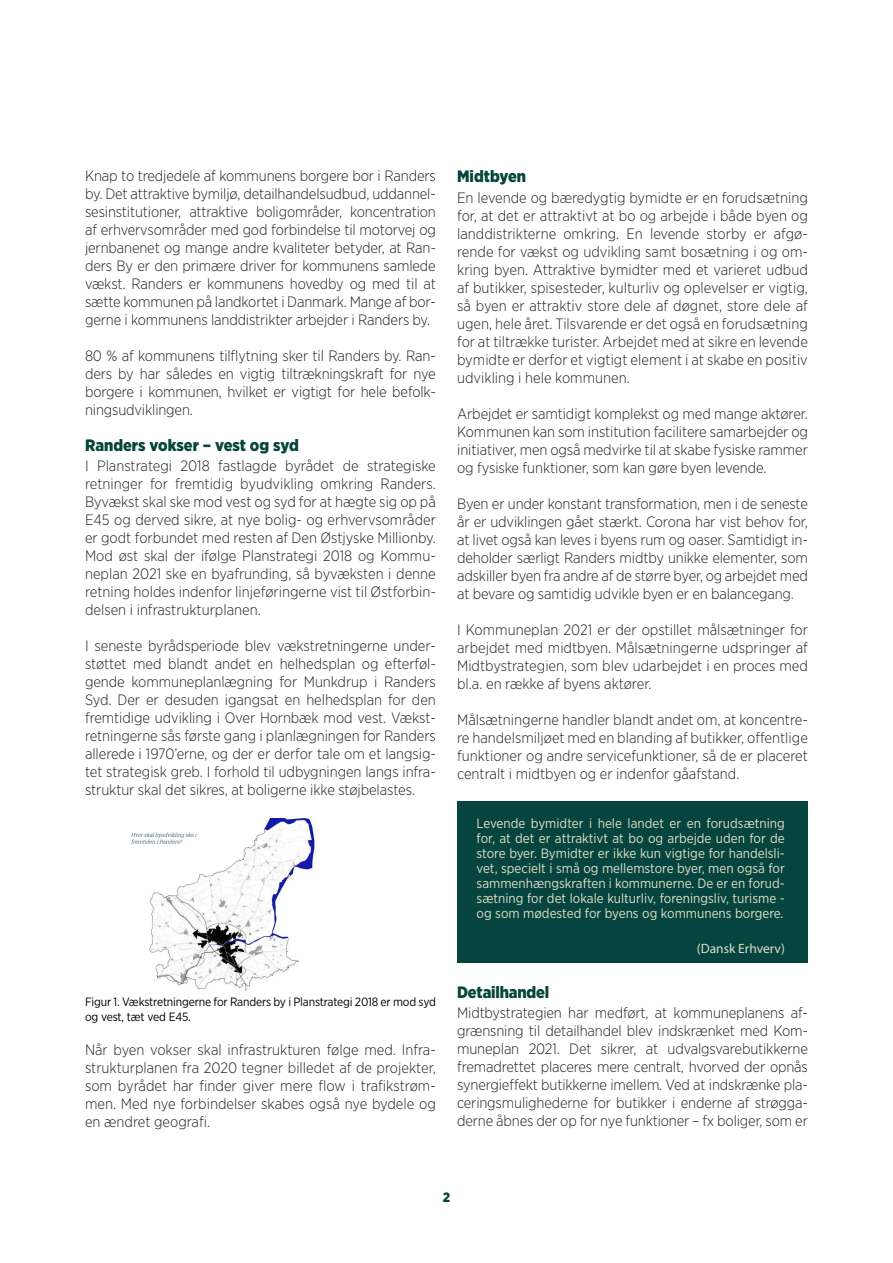
<style>
.page{position:relative;width:893px;height:1263px;background:#fff}
.page>*{position:absolute;margin:0;border:0;box-sizing:border-box;transform-origin:0 0}
.Mellemoverskrift{font:900 16.5px "Gotham Narrow";color:#06453f}
.Mellemoverskrift-2{font:900 16.5px "Gotham Narrow";letter-spacing:-.01em;color:#07453f}
.Brødtekst{font:300 15px/18px "Gotham Narrow";letter-spacing:-.005em;color:#231f20;text-align:justify}
.Mellemoverskrift-3{font:13.5px/15px "Gotham Narrow";color:#dfdec4;text-align:justify}
.Mellemoverskrift-4{font:13.5px "Myriad Pro";color:#dfdec4}
.Mellemoverskrift-5{font:900 13.5px "Gotham Narrow";color:#06453f}
.Mellemoverskrift-6{font:12px/14.4px "Gotham Narrow";letter-spacing:-.015em;color:#000001}
</style>
<div class="page">
<img style="left:131px;top:818px;width:184px;height:173px">
<div style="left:457px;top:801px;width:351px;height:161px;background:#06453f"></div>
<p class="Brødtekst" style="left:85px;top:166px;width:352px">Knap to tredjedele af kommunens borgere bor i Randers by. Det attraktive bymiljø, detailhandelsudbud, uddannel&shy;sesinstitutioner, attraktive boligområder, koncentration af erhvervsområder med god forbindelse til motorvej og jernbanenet og mange andre kvaliteter betyder, at Ran&shy;ders By er den primære driver for kommunens samlede vækst. Randers er kommunens hovedby og med til at sætte kommunen på landkortet i Danmark. Mange af bor&shy;gerne i kommunens landdistrikter arbejder i Randers by.</p>
<p class="Brødtekst" style="left:85px;top:346px;width:352px">80 % af kommunens tilflytning sker til Randers by. Ran&shy;ders by har således en vigtig tiltrækningskraft for nye borgere i kommunen, hvilket er vigtigt for hele befolk&shy;ningsudviklingen.</p>
<p class="Mellemoverskrift" style="left:85px;top:434px;width:215px">Randers vokser – vest og syd</p>
<p class="Brødtekst" style="left:85px;top:456px;width:352px">I Planstrategi 2018 fastlagde byrådet de strategiske retninger for fremtidig byudvikling omkring Randers.<br>Byvækst skal ske mod vest og syd for at hægte sig op på E45 og derved sikre, at nye bolig- og erhvervsområder er godt forbundet med resten af Den Østjyske Millionby.<br>Mod øst skal der ifølge Planstrategi 2018 og Kommu&shy;neplan 2021 ske en byafrunding, så byvæksten i denne retning holdes indenfor linjeføringerne vist til Østforbin&shy;delsen i infrastrukturplanen.</p>
<p class="Brødtekst" style="left:85px;top:636px;width:352px">I seneste byrådsperiode blev vækstretningerne under&shy;støttet med blandt andet en helhedsplan og efterføl&shy;gende kommuneplanlægning for Munkdrup i Randers Syd. Der er desuden igangsat en helhedsplan for den fremtidige udvikling i Over Hornbæk mod vest. Vækst&shy;retningerne sås første gang i planlægningen for Randers allerede i 1970’erne, og der er derfor tale om et langsig&shy;tet strategisk greb. I forhold til udbygningen langs infra&shy;struktur skal det sikres, at boligerne ikke støjbelastes.</p>
<p class="Mellemoverskrift-6" style="left:85px;top:994px;width:352px">Figur 1. Vækstretningerne for Randers by i Planstrategi 2018 er mod syd og vest, tæt ved E45.</p>
<p class="Brødtekst" style="left:85px;top:1040px;width:352px">Når byen vokser skal infrastrukturen følge med. Infra&shy;strukturplanen fra 2020 tegner billedet af de projekter, som byrådet har finder giver mere flow i trafikstrøm&shy;men. Med nye forbindelser skabes også nye bydele og en ændret geografi.</p>
<p class="Mellemoverskrift" style="left:457px;top:166px;width:71px">Midtbyen</p>
<p class="Brødtekst" style="left:457px;top:188px;width:352px">En levende og bæredygtig bymidte er en forudsætning for, at det er attraktivt at bo og arbejde i både byen og landdistrikterne omkring. En levende storby er afgø&shy;rende for vækst og udvikling samt bosætning i og om&shy;kring byen. Attraktive bymidter med et varieret udbud af butikker, spisesteder, kulturliv og oplevelser er vigtig, så byen er attraktiv store dele af døgnet, store dele af ugen, hele året. Tilsvarende er det også en forudsætning for at tiltrække turister. Arbejdet med at sikre en levende bymidte er derfor et vigtigt element i at skabe en positiv udvikling i hele kommunen.</p>
<p class="Brødtekst" style="left:457px;top:404px;width:352px">Arbejdet er samtidigt komplekst og med mange aktører.<br>Kommunen kan som institution facilitere samarbejder og initiativer, men også medvirke til at skabe fysiske rammer og fysiske funktioner, som kan gøre byen levende.</p>
<p class="Brødtekst" style="left:457px;top:494px;width:352px">Byen er under konstant transformation, men i de seneste år er udviklingen gået stærkt. Corona har vist behov for, at livet også kan leves i byens rum og oaser. Samtidigt in&shy;deholder særligt Randers midtby unikke elementer, som adskiller byen fra andre af de større byer, og arbejdet med at bevare og samtidig udvikle byen er en balancegang.</p>
<p class="Brødtekst" style="left:457px;top:620px;width:352px">I Kommuneplan 2021 er der opstillet målsætninger for arbejdet med midtbyen. Målsætningerne udspringer af Midtbystrategien, som blev udarbejdet i en proces med bl.a. en række af byens aktører.</p>
<p class="Brødtekst" style="left:457px;top:710px;width:352px">Målsætningerne handler blandt andet om, at koncentre&shy;re handelsmiljøet med en blanding af butikker, offentlige funktioner og andre servicefunktioner, så de er placeret centralt i midtbyen og er indenfor gåafstand.</p>
<p class="Mellemoverskrift-3" style="left:477px;top:816px;width:310px">Levende bymidter i hele landet er en forudsætning for, at det er attraktivt at bo og arbejde uden for de store byer. Bymidter er ikke kun vigtige for handelsli&shy;vet, specielt i små og mellemstore byer, men også for sammenhængskraften i kommunerne. De er en forud&shy;sætning for det lokale kulturliv, foreningsliv, turisme - og som mødested for byens og kommunens borgere.</p>
<p class="Mellemoverskrift-4" style="left:697px;top:940px;width:89px">(Dansk Erhverv)</p>
<p class="Mellemoverskrift-2" style="left:457px;top:981px;width:94px">Detailhandel</p>
<p class="Brødtekst" style="left:457px;top:1004px;width:352px">Midtbystrategien har medført, at kommuneplanens af&shy;grænsning til detailhandel blev indskrænket med Kom&shy;muneplan 2021. Det sikrer, at udvalgsvarebutikkerne fremadrettet placeres mere centralt, hvorved der opnås synergieffekt butikkerne imellem. Ved at indskrænke pla&shy;ceringsmulighederne for butikker i enderne af strøgga&shy;derne åbnes der op for nye funktioner – fx boliger, som er</p>
<p class="Mellemoverskrift-5" style="left:443px;top:1188px;width:9px">2</p>
</div>
